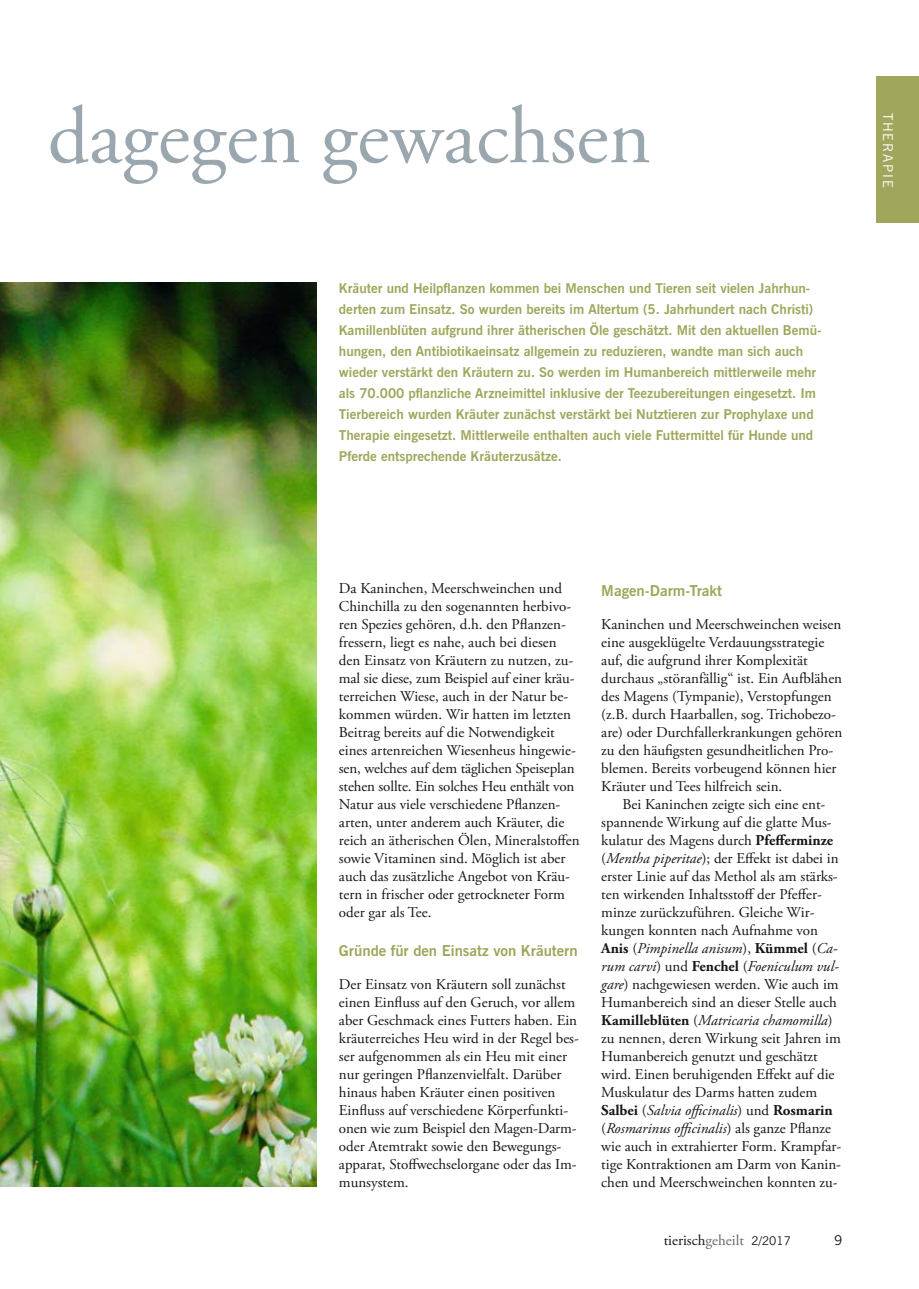
<style>
.page{position:relative;width:919px;height:1289px;background:#fff}
.page>*{position:absolute;margin:0;border:0;box-sizing:border-box;transform-origin:0 0}
.t1{font:81px "Adobe Garamond Pro";color:#9ba7ae}
.t2{font:15px/18px "Adobe Garamond Pro";color:#151616}
.t3{font:700 15px "News Gothic BT";color:#a0a65c}
.t4{font:700 13.5px/21px "News Gothic BT";color:#a0a65c}
.t5{font:13.5px "News Gothic BT";letter-spacing:.14em;color:#fff}
.t6{font:13.5px "News Gothic BT";color:#151616}
.s1{font-weight:700}
.s2{font-style:italic}
.s3{color:#676767}
.s4{font-family:"News Gothic BT";font-size:12px}
</style>
<div class="page">
<div style="left:876px;top:77px;width:42px;height:146px;background:#a0a65c"></div>
<img style="left:0;top:282px;width:317px;height:904px">
<h1 class="t1" style="left:48px;top:104px;width:604px">dagegen gewachsen</h1>
<p class="t4" style="left:339px;top:278px;width:484px">Kräuter und Heilpflanzen kommen bei Menschen und Tieren seit vielen Jahrhun&shy;derten zum Einsatz. So wurden bereits im Altertum (5. Jahrhundert nach Christi)<br>Kamillenblüten aufgrund ihrer ätherischen Öle geschätzt. Mit den aktuellen Bemü&shy;hungen, den Antibiotikaeinsatz allgemein zu reduzieren, wandte man sich auch wieder verstärkt den Kräutern zu. So werden im Humanbereich mittlerweile mehr als 70.000 pflanzliche Arzneimittel inklusive der Teezubereitungen eingesetzt. Im Tierbereich wurden Kräuter zunächst verstärkt bei Nutztieren zur Prophylaxe und Therapie eingesetzt. Mittlerweile enthalten auch viele Futtermittel für Hunde und Pferde entsprechende Kräuterzusätze.</p>
<p class="t5" style="left:893px;top:113px;width:76px;rotate:90deg">THERAPIE</p>
<p class="t2" style="left:339px;top:580px;width:242px">Da Kaninchen, Meerschweinchen und Chinchilla zu den sogenannten herbivo&shy;ren Spezies gehören, d.h. den Pflanzen&shy;fressern, liegt es nahe, auch bei diesen den Einsatz von Kräutern zu nutzen, zu&shy;mal sie diese, zum Beispiel auf einer kräu&shy;terreichen Wiese, auch in der Natur be&shy;kommen würden. Wir hatten im letzten Beitrag bereits auf die Notwendigkeit eines artenreichen Wiesenheus hingewie&shy;sen, welches auf dem täglichen Speiseplan stehen sollte. Ein solches Heu enthält von Natur aus viele verschiedene Pflanzen&shy;arten, unter anderem auch Kräuter, die reich an ätherischen Ölen, Mineralstoffen sowie Vitaminen sind. Möglich ist aber auch das zusätzliche Angebot von Kräu&shy;tern in frischer oder getrockneter Form oder gar als Tee.</p>
<p class="t3" style="left:339px;top:944px;width:240px">Gründe für den Einsatz von Kräutern</p>
<p class="t2" style="left:339px;top:976px;width:241px">Der Einsatz von Kräutern soll zunächst einen Einfluss auf den Geruch, vor allem aber Geschmack eines Futters haben. Ein kräuterreiches Heu wird in der Regel bes&shy;ser aufgenommen als ein Heu mit einer nur geringen Pflanzenvielfalt. Darüber hinaus haben Kräuter einen positiven Einfluss auf verschiedene Körperfunkti&shy;onen wie zum Beispiel den Magen-Darm&shy;oder Atemtrakt sowie den Bewegungs&shy;apparat, Stoffwechselorgane oder das Im&shy;munsystem.</p>
<p class="t3" style="left:601px;top:584px;width:122px">Magen-Darm-Trakt</p>
<p class="t2" style="left:601px;top:616px;width:242px">Kaninchen und Meerschweinchen weisen eine ausgeklügelte Verdauungsstrategie auf, die aufgrund ihrer Komplexität durchaus „störanfällig“ ist. Ein Aufblähen des Magens (Tympanie), Verstopfungen (z.B. durch Haarballen, sog. Trichobezo&shy;are) oder Durchfallerkrankungen gehören zu den häufigsten gesundheitlichen Pro&shy;blemen. Bereits vorbeugend können hier Kräuter und Tees hilfreich sein.</p>
<p class="t2" style="left:601px;top:796px;width:241px;text-indent:21px">Bei Kaninchen zeigte sich eine ent&shy;spannende Wirkung auf die glatte Mus&shy;kulatur des Magens durch <span class="s1">Pfefferminze </span>(<span class="s2">Mentha piperitae</span>); der Effekt ist dabei in erster Linie auf das Methol als am stärks&shy;ten wirkenden Inhaltsstoff der Pfeffer&shy;minze zurückzuführen. Gleiche Wir&shy;kungen konnten nach Aufnahme von <span class="s1">Anis</span> (<span class="s2">Pimpinella anisum</span>), <span class="s1">Kümmel</span> (<span class="s2">Ca&shy;rum carvi</span>) und <span class="s1">Fenchel</span> (<span class="s2">Foeniculum vul&shy;gare</span>) nachgewiesen werden. Wie auch im Humanbereich sind an dieser Stelle auch <span class="s1">Kamilleblüten</span> (<span class="s2">Matricaria chamomilla</span>) zu nennen, deren Wirkung seit Jahren im Humanbereich genutzt und geschätzt wird. Einen beruhigenden Effekt auf die Muskulatur des Darms hatten zudem <span class="s1">Salbei</span> (<span class="s2">Salvia officinalis</span>) und <span class="s1">Rosmarin </span>(<span class="s2">Rosmarinus officinalis</span>) als ganze Pflanze wie auch in extrahierter Form. Krampfar&shy;tige Kontraktionen am Darm von Kanin&shy;chen und Meerschweinchen konnten zu-</p>
<p class="t2" style="left:663px;top:1232px;width:129px">tierisch<span class="s3">geheilt</span> <span class="s4">2/2017</span></p>
<p class="t6" style="left:834px;top:1234px;width:10px">9</p>
</div>
